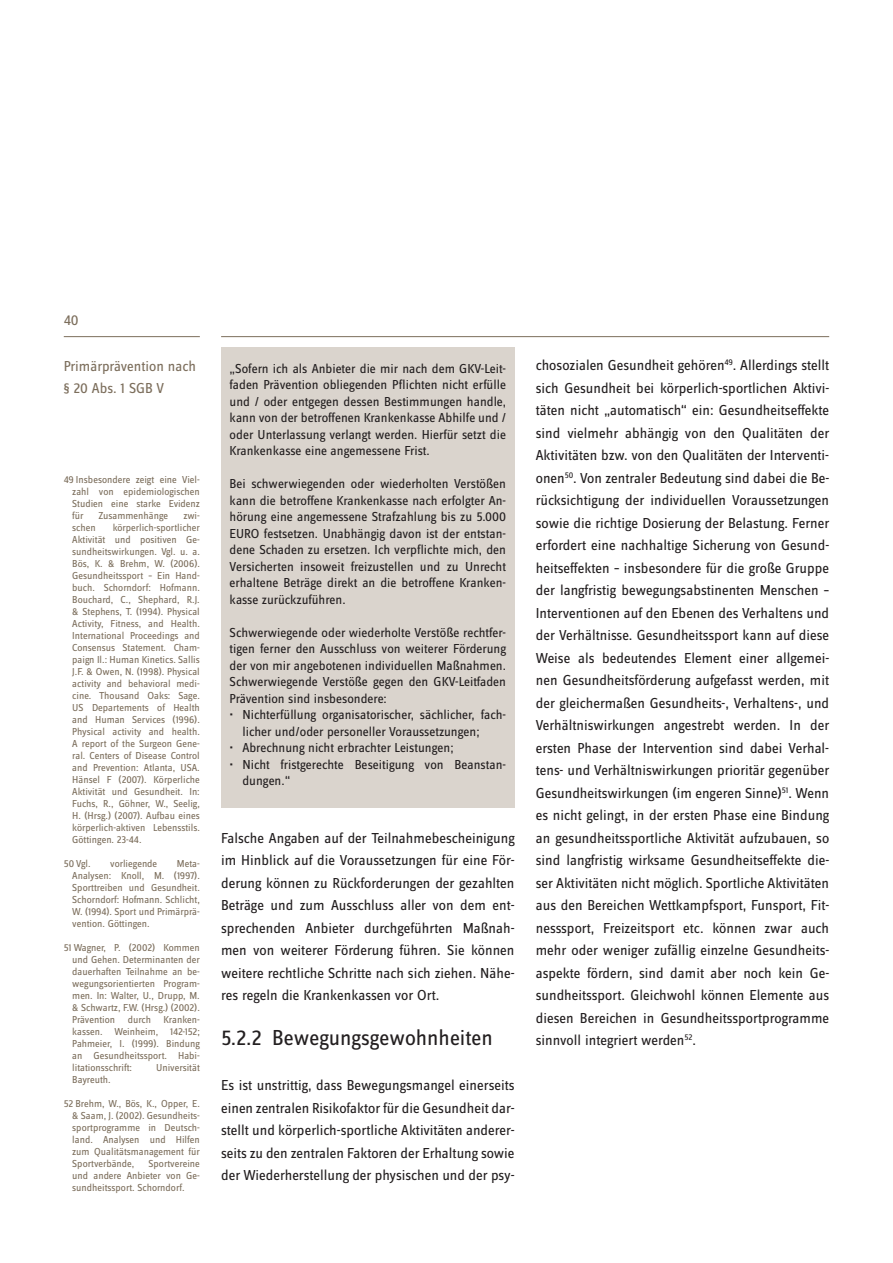
<style>
.page{position:relative;width:893px;height:1263px;background:#fff}
.page>*{position:absolute;margin:0;border:0;box-sizing:border-box;transform-origin:0 0}
.t1{font:22.5px "Zine Sans Dis";color:#231f20}
.t2{font:15px/22.5px "Zine Sans Dis";color:#231f20;text-align:justify}
.t3{font:15px/22.5px "Zine Sans Dis";color:#7c6e5c}
.t4{font:13.5px/16.5px "Zine Sans Dis";color:#231f20;text-align:justify}
.t5{font:10.5px/12px "Zine Sans Dis";color:#7c6e5c;text-align:justify}
</style>
<div class="page">
<hr style="left:221px;top:336px;width:608px;height:1px;background:#7c6e5c">
<hr style="left:64px;top:336px;width:136px;height:1px;background:#7c6e5c">
<div style="left:221px;top:348px;width:293px;height:460px;background:#dad4cd"></div>
<p class="t3" style="left:64px;top:310px;width:16px">40</p>
<p class="t3" style="left:64px;top:355px;width:134px">Primärprävention nach § 20 Abs. 1 SGB V</p>
<p class="t5" style="left:72px;top:474px;width:129px;text-indent:-9px">49 Insbesondere zeigt eine Viel&shy;zahl von epidemiologischen Studien eine starke Evidenz für</p>
<p class="t5" style="left:99px;top:510px;width:71px">Zusammenhänge</p>
<p class="t5" style="left:183px;top:510px;width:18px">zwi-</p>
<p class="t5" style="left:72px;top:522px;width:129px;text-indent:40px">körperlich-sportlicher Aktivität und positiven Ge&shy;sundheitswirkungen. Vgl. u. a.<br>Bös, K. &amp; Brehm, W. (2006).<br>Gesundheitssport – Ein Hand&shy;buch. Schorndorf: Hofmann.<br>Bouchard, C., Shephard, R.J. &amp; Stephens, T. (1994). Physical Activity, Fitness, and Health.<br>International Proceedings and Consensus Statement. Cham&shy;paign Il.: Human Kinetics. Sallis J.F. &amp; Owen, N. (1998). Physical activity and behavioral medi&shy;cine. Thousand Oaks: Sage.<br>US Departements of Health and Human Services (1996).<br>Physical activity and health.<br>A report of the Surgeon Gene&shy;ral. Centers of Disease Control and Prevention: Atlanta, USA.<br>Hänsel F (2007). Körperliche Aktivität und Gesundheit. In:<br>Fuchs, R., Göhner, W., Seelig, H. (Hrsg.) (2007). Aufbau eines körperlich-aktiven Lebensstils.<br>Göttingen. 23-44.</p>
<p class="t5" style="left:64px;top:858px;width:28px">50 Vgl.</p>
<p class="t5" style="left:110px;top:858px;width:49px">vorliegende</p>
<p class="t5" style="left:72px;top:522px;width:25px">schen</p>
<p class="t5" style="left:72px;top:858px;width:129px;text-indent:105px">Meta-Analysen: Knoll, M. (1997).<br>Sporttreiben und Gesundheit.<br>Schorndorf: Hofmann. Schlicht, W. (1994). Sport und Primärprä&shy;vention. Göttingen.</p>
<p class="t5" style="left:72px;top:942px;width:129px;text-indent:-9px">51 Wagner, P. (2002) Kommen und Gehen. Determinanten der dauerhaften Teilnahme an be&shy;wegungsorientierten Program&shy;men. In: Walter, U., Drupp, M. &amp; Schwartz, F.W. (Hrsg.) (2002).<br>Prävention durch Kranken&shy;kassen. Weinheim, 142-152; Pahmeier, I. (1999). Bindung an Gesundheitssport. Habi&shy;litationsschrift:</p>
<p class="t5" style="left:156px;top:1062px;width:45px">Universität</p>
<p class="t5" style="left:72px;top:1074px;width:40px">Bayreuth.</p>
<p class="t5" style="left:72px;top:1098px;width:129px;text-indent:-9px">52 Brehm, W., Bös, K., Opper, E. &amp; Saam, J. (2002). Gesundheits&shy;sportprogramme in Deutsch&shy;land. Analysen und Hilfen zum Qualitätsmanagement für Sportverbände,</p>
<p class="t5" style="left:72px;top:1158px;width:129px;text-indent:76px">Sportvereine und andere Anbieter von Ge&shy;sundheitssport. Schorndorf.</p>
<p class="t4" style="left:230px;top:360px;width:278px">„Sofern ich als Anbieter die mir nach dem GKV-Leit&shy;faden Prävention obliegenden Pflichten nicht erfülle und / oder entgegen dessen Bestimmungen handle, kann von der betroffenen Krankenkasse Abhilfe und / oder Unterlassung verlangt werden. Hierfür setzt die Krankenkasse eine angemessene Frist.</p>
<p class="t4" style="left:230px;top:476px;width:278px">Bei schwerwiegenden oder wiederholten Verstößen kann die betroffene Krankenkasse nach erfolgter An&shy;hörung eine angemessene Strafzahlung bis zu 5.000<br>EURO festsetzen. Unabhängig davon ist der entstan&shy;dene Schaden zu ersetzen. Ich verpflichte mich, den Versicherten insoweit freizustellen und zu Unrecht erhaltene Beträge direkt an die betroffene Kranken&shy;kasse zurückzuführen.</p>
<p class="t4" style="left:230px;top:624px;width:278px">Schwerwiegende oder wiederholte Verstöße rechtfer&shy;tigen ferner den Ausschluss von weiterer Förderung der von mir angebotenen individuellen Maßnahmen.<br>Schwerwiegende Verstöße gegen den GKV-Leitfaden Prävention sind insbesondere:</p>
<p class="t4" style="left:242px;top:707px;width:265px;text-indent:-13px">• Nichterfüllung organisatorischer, sächlicher, fach&shy;licher und/oder personeller Voraussetzungen;</p>
<p class="t4" style="left:230px;top:740px;width:225px">• Abrechnung nicht erbrachter Leistungen;</p>
<p class="t4" style="left:242px;top:756px;width:265px;text-indent:-13px">• Nicht fristgerechte Beseitigung von Beanstan&shy;dungen.“</p>
<p class="t2" style="left:221px;top:827px;width:295px">Falsche Angaben auf der Teilnahmebescheinigung im Hinblick auf die Voraussetzungen für eine För&shy;derung können zu Rückforderungen der gezahlten Beträge und zum Ausschluss aller von dem ent&shy;sprechenden Anbieter durchgeführten Maßnah&shy;men von weiterer Förderung führen. Sie können weitere rechtliche Schritte nach sich ziehen. Nähe&shy;res regeln die Krankenkassen vor Ort.</p>
<h1 class="t1" style="left:221px;top:1027px;width:273px">5.2.2 Bewegungsgewohnheiten</h1>
<p class="t2" style="left:221px;top:1074px;width:295px">Es ist unstrittig, dass Bewegungsmangel einerseits einen zentralen Risikofaktor für die Gesundheit dar&shy;stellt und körperlich-sportliche Aktivitäten anderer&shy;seits zu den zentralen Faktoren der Erhaltung sowie der Wiederherstellung der physischen und der psy-</p>
<p class="t2" style="left:536px;top:355px;width:295px">chosozialen Gesundheit gehören<sup>49</sup>. Allerdings stellt sich Gesundheit bei körperlich-sportlichen Aktivi&shy;täten nicht „automatisch“ ein: Gesundheitseffekte sind vielmehr abhängig von den Qualitäten der Aktivitäten bzw. von den Qualitäten der Interventi&shy;onen<sup>50</sup>. Von zentraler Bedeutung sind dabei die Be&shy;rücksichtigung der individuellen Voraussetzungen sowie die richtige Dosierung der Belastung. Ferner erfordert eine nachhaltige Sicherung von Gesund&shy;heitseffekten – insbesondere für die große Gruppe der langfristig bewegungsabstinenten Menschen – Interventionen auf den Ebenen des Verhaltens und der Verhältnisse. Gesundheitssport kann auf diese Weise als bedeutendes Element einer allgemei&shy;nen Gesundheitsförderung aufgefasst werden, mit der gleichermaßen Gesundheits-, Verhaltens-, und Verhältniswirkungen angestrebt werden. In der ersten Phase der Intervention sind dabei Verhal&shy;tens- und Verhältniswirkungen prioritär gegenüber Gesundheitswirkungen (im engeren Sinne)<sup>51</sup>. Wenn es nicht gelingt, in der ersten Phase eine Bindung an gesundheitssportliche Aktivität aufzubauen, so sind langfristig wirksame Gesundheitseffekte die&shy;ser Aktivitäten nicht möglich. Sportliche Aktivitäten aus den Bereichen Wettkampfsport, Funsport, Fit&shy;nesssport, Freizeitsport etc. können zwar auch mehr oder weniger zufällig einzelne Gesundheits&shy;aspekte fördern, sind damit aber noch kein Ge&shy;sundheitssport. Gleichwohl können Elemente aus diesen Bereichen in Gesundheitssportprogramme sinnvoll integriert werden<sup>52</sup>.</p>
</div>
